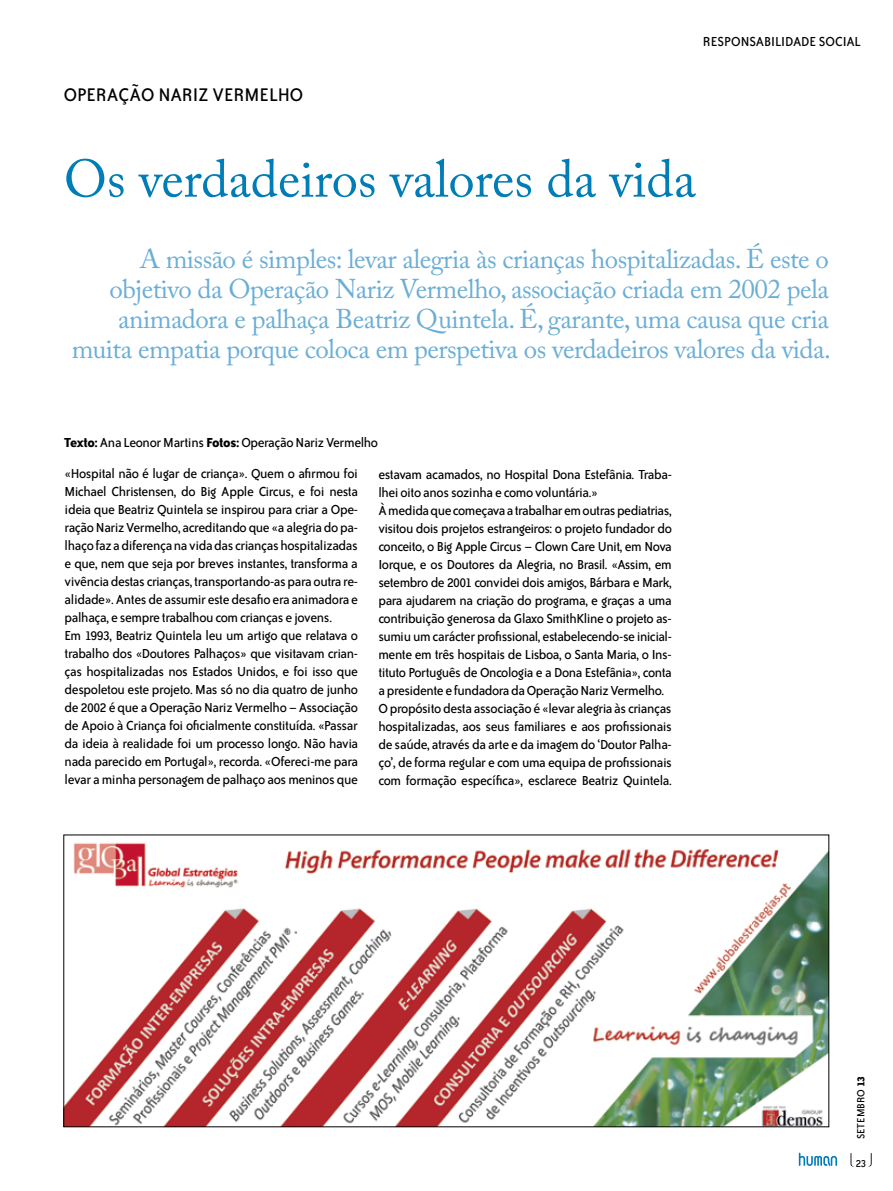
<style>
.page{position:relative;width:893px;height:1191px;background:#fff}
.page>*{position:absolute;margin:0;border:0;box-sizing:border-box;transform-origin:0 0}
.t1{font:52.5px "Adobe Caslon Pro";color:#007db7}
.t2{font:27px/30px "Adobe Caslon Pro";letter-spacing:-.02em;color:#6baed5;text-align:right}
.t3{font:21px "Bailey Sans ITC";color:#000}
.t4{font:15px/18px "Bailey Sans ITC";letter-spacing:-.025em;color:#000}
.t5{font:12px "Bailey Sans ITC";color:#000}
.s1{font-weight:700}
</style>
<div class="page">
<svg style="left:850px;top:1153px;width:3px;height:13px"></svg>
<svg style="left:869px;top:1153px;width:3px;height:13px"></svg>
<svg style="left:799px;top:1152px;width:38px;height:13px"></svg>
<img style="left:65px;top:842px;width:762px;height:283px">
<h3 class="t3" style="left:64px;top:84px;width:25px">Opera</h3>
<h3 class="t3" style="left:119px;top:84px;width:63px">ção Nariz</h3>
<h3 class="t3" style="left:212px;top:84px;width:24px">Vermelho</h3>
<p class="t4" style="left:703px;top:33px;width:16px">Responsabilidade</p>
<p class="t4" style="left:819px;top:33px;width:15px">Social</p>
<h1 class="t1" style="left:64px;top:148px;width:634px">Os verdadeiros valores da vida</h1>
<p class="t2" style="left:72px;top:243px;width:760px">A missão é simples: levar alegria às crianças hospitalizadas. É este o objetivo da Operação Nariz Vermelho, associação criada em 2002 pela animadora e palhaça Beatriz Quintela. É, garante, uma causa que cria muita empatia porque coloca em perspetiva os verdadeiros valores da vida.</p>
<p class="t4" style="left:64px;top:427px;width:316px;line-height:31px"><span class="s1">Texto:</span> Ana Leonor Martins <span class="s1">Fotos:</span> Operação Nariz Vermelho «Hospital não é lugar de criança». Quem o afirmou foi</p>
<p class="t4" style="left:65px;top:483px;width:295px">Michael Christensen, do Big Apple Circus, e foi nesta ideia que Beatriz Quintela se inspirou para criar a Ope&shy;ração Nariz Vermelho, acreditando que «a alegria do pa&shy;lhaço faz a diferença na vida das crianças hospitalizadas e que, nem que seja por breves instantes, transforma a vivência destas crianças, transportando-as para outra re&shy;alidade». Antes de assumir este desafio era animadora e palhaça, e sempre trabalhou com crianças e jovens.<br>Em 1993, Beatriz Quintela leu um artigo que relatava o trabalho dos «Doutores Palhaços» que visitavam crian&shy;ças hospitalizadas nos Estados Unidos, e foi isso que despoletou este projeto. Mas só no dia quatro de junho de 2002 é que a Operação Nariz Vermelho – Associação de Apoio à Criança foi oficialmente constituída. «Passar da ideia à realidade foi um processo longo. Não havia nada parecido em Portugal», recorda. «Ofereci-me para levar a minha personagem de palhaço aos meninos que</p>
<p class="t4" style="left:378px;top:465px;width:295px">estavam acamados, no Hospital Dona Estefânia. Traba&shy;lhei oito anos sozinha e como voluntária.»<br>À medida que começava a trabalhar em outras pediatrias, visitou dois projetos estrangeiros: o projeto fundador do conceito, o Big Apple Circus – Clown Care Unit, em Nova Iorque, e os Doutores da Alegria, no Brasil. «Assim, em setembro de 2001 convidei dois amigos, Bárbara e Mark, para ajudarem na criação do programa, e graças a uma contribuição generosa da Glaxo SmithKline o projeto as&shy;sumiu um carácter profissional, estabelecendo-se inicial&shy;mente em três hospitais de Lisboa, o Santa Maria, o Ins&shy;tituto Português de Oncologia e a Dona Estefânia», conta a presidente e fundadora da Operação Nariz Vermelho.<br>O propósito desta associação é «levar alegria às crianças hospitalizadas, aos seus familiares e aos profissionais de saúde, através da arte e da imagem do ‘Doutor Palha&shy;ço’, de forma regular e com uma equipa de profissionais com formação específica», esclarece Beatriz Quintela.</p>
<p class="t5" style="left:854px;top:1139px;width:65px;rotate:-90deg">SETEMBRO <span class="s1">13</span></p>
<p class="t5" style="left:856px;top:1156px;width:12px">23</p>
</div>
